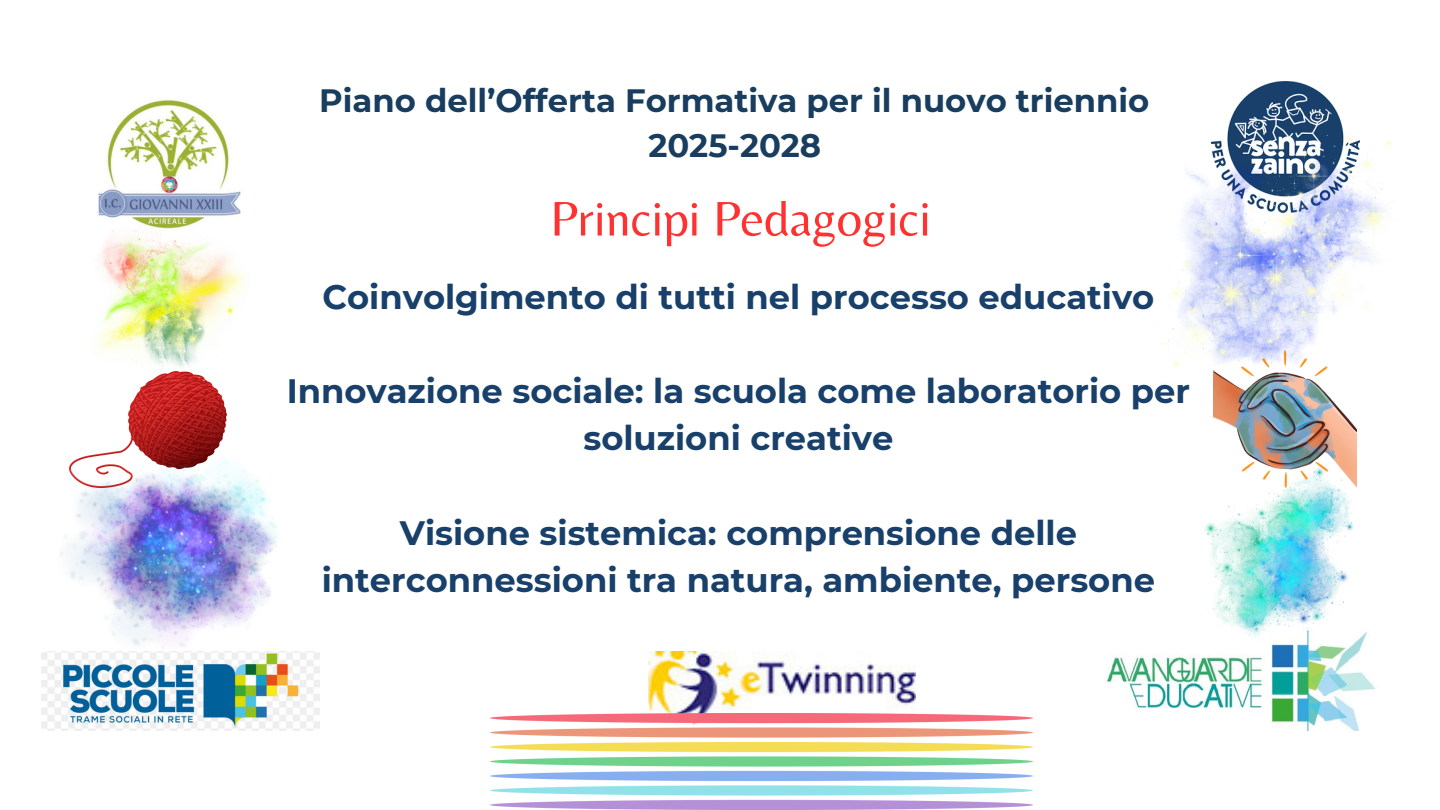
<style>
.page{position:relative;width:1440px;height:810px;background:#fff}
.page>*{position:absolute;margin:0;border:0;box-sizing:border-box;transform-origin:0 0}
.t1{font:50.6px "Belleza";color:#ff3131}
.t2{font:700 33.8px/47.2px "Montserrat";color:#18406b;text-align:center}
.t3{font:700 32.3px "Montserrat";color:#193d5f}
</style>
<div class="page">
<img style="left:98px;top:99px;width:143px;height:113px">
<img style="left:1228px;top:81px;width:115px;height:49px">
<img style="left:42px;top:651px;width:277px;height:79px">
<img style="left:648px;top:651px;width:267px;height:62px">
<img style="left:1107px;top:632px;width:269px;height:98px">
<img style="left:119px;top:386px;width:107px;height:65px">
<img style="left:1214px;top:386px;width:143px;height:78px">
<img style="left:1198px;top:464px;width:161px;height:184px">
<img style="left:60px;top:451px;width:217px;height:197px">
<img style="left:93px;top:212px;width:152px;height:174px">
<img style="left:1157px;top:130px;width:235px;height:256px">
<img style="left:491px;top:713px;width:542px;height:97px">
<p class="t3" style="left:319px;top:80px;width:832px">Piano dell’Offerta Formativa per il nuovo triennio</p>
<p class="t3" style="left:648px;top:125px;width:174px">2025-2028</p>
<p class="t1" style="left:550px;top:189px;width:382px">Principi Pedagogici</p>
<p class="t2" style="left:322px;top:273px;width:833px">Coinvolgimento di tutti nel processo educativo</p>
<p class="t2" style="left:287px;top:367px;width:905px">Innovazione sociale: la scuola come laboratorio per soluzioni creative</p>
<p class="t2" style="left:322px;top:509px;width:835px">Visione sistemica: comprensione delle interconnessioni tra natura, ambiente, persone</p>
</div>
